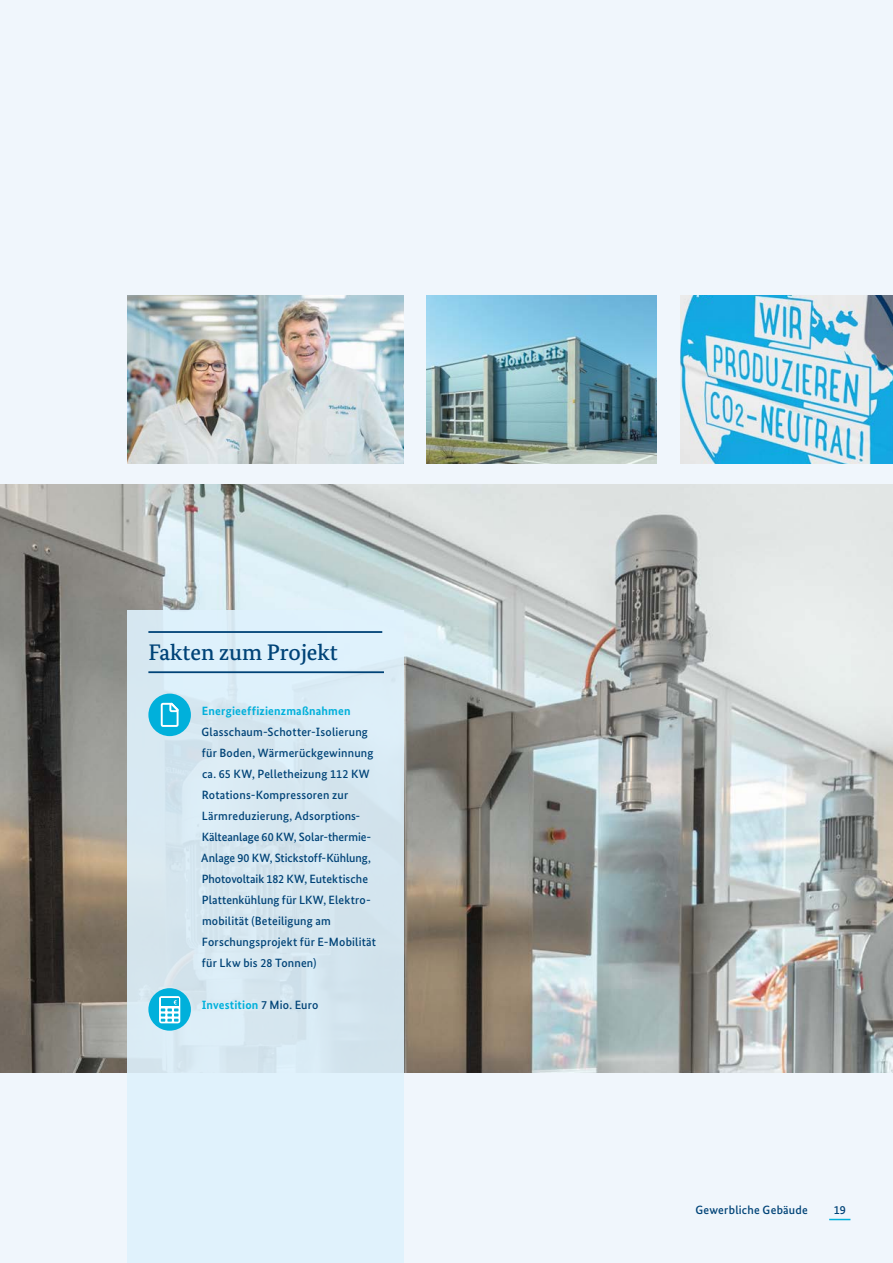
<style>
.page{position:relative;width:893px;height:1263px;background:#f0f6fc}
.page>*{position:absolute;margin:0;border:0;box-sizing:border-box;transform-origin:0 0}
.t1{font:500 22.5px "Bundes Serif";color:#004377}
.t2{font:500 12px/21px "Bundes Sans";letter-spacing:.015em;color:#004377}
.t3{font:700 12px "Bundes Sans";letter-spacing:.015em;color:#00b0db}
.s1{font-weight:500;color:#004377}
</style>
<div class="page">
<img style="left:0;top:484px;width:893px;height:588px">
<div style="left:128px;top:610px;width:276px;height:653px;background:#daecf5"></div>
<img style="left:426px;top:295px;width:231px;height:168px">
<img style="left:128px;top:295px;width:276px;height:168px">
<img style="left:680px;top:295px;width:213px;height:168px">
<hr style="left:148px;top:671px;width:236px;height:2px;background:#004377">
<hr style="left:148px;top:631px;width:234px;height:2px;background:#004377">
<div style="left:148px;top:694px;width:43px;height:42px;background:#00b0db;border-radius:50%"></div>
<svg style="left:160px;top:702px;width:19px;height:25px"></svg>
<div style="left:148px;top:988px;width:43px;height:43px;background:#00b0db;border-radius:50%"></div>
<svg style="left:159px;top:996px;width:21px;height:27px"></svg>
<div style="left:161px;top:998px;width:18px;height:8px;background:#00b0db"></div>
<svg style="left:161px;top:1000px;width:18px;height:21px"></svg>
<svg style="left:829px;top:1219px;width:21px;height:1px"></svg>
<h3 class="t1" style="left:148px;top:638px;width:191px">Fakten zum Projekt</h3>
<h4 class="t3" style="left:202px;top:704px;width:150px">Energieeffizienzmaßnahmen</h4>
<p class="t2" style="left:202px;top:721px;width:173px">Glasschaum-Schotter-Isolierung für Boden, Wärmerückgewinnung ca. 65 KW, Pelletheizung 112 KW</p>
<p class="t2" style="left:201px;top:784px;width:176px">Rotations-Kompressoren zur<br>Lärmreduzierung, Adsorptions-<br>Kälteanlage 60 KW, Solar-thermie-<br>Anlage 90 KW, Stickstoff-Kühlung,<br>Photovoltaik 182 KW, Eutektische<br>Plattenkühlung für LKW, Elektro&shy;mobilität (Beteiligung am<br>Forschungsprojekt für E-Mobilität für Lkw bis 28 Tonnen)</p>
<p class="t3" style="left:202px;top:998px;width:118px">Investition <span class="s1">7 Mio. Euro</span></p>
<p class="t2" style="left:695px;top:1199px;width:114px">Gewerbliche Gebäude</p>
<p class="t2" style="left:834px;top:1199px;width:13px">19</p>
</div>
